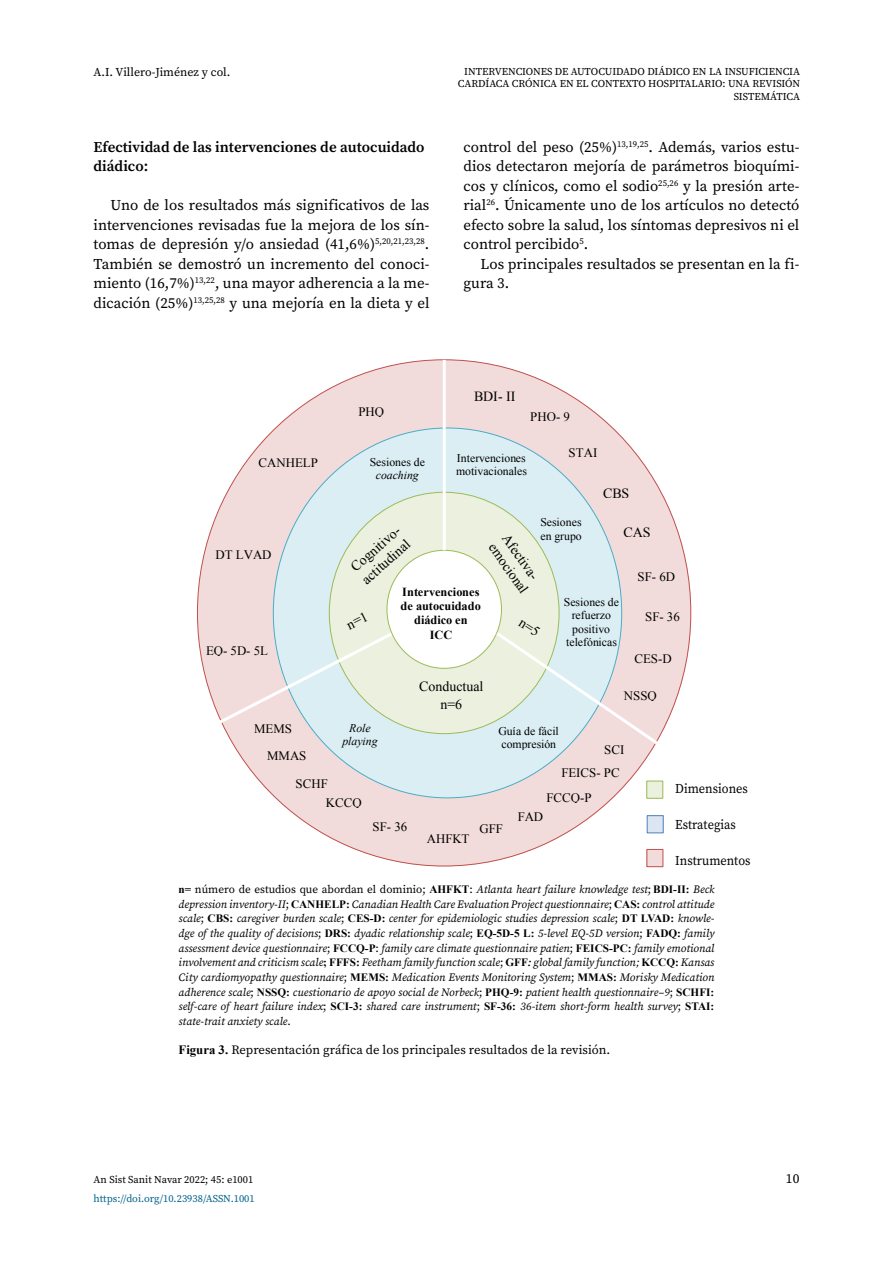
<style>
.page{position:relative;width:893px;height:1263px;background:#fff}
.page>*{position:absolute;margin:0;border:0;box-sizing:border-box;transform-origin:0 0}
.t1{font:15px/19.5px "Source Serif Variable";color:#000}
.t2{font:13.95px/16.2px "Times New Roman";color:#000}
.t3{font:13.5px "Source Serif Variable";color:#000;scale:.92 1}
.t4{font:13.5px "Source Serif Variable";color:#000}
.t5{font:12.9px/26.5px "Times New Roman";color:#000}
.t6{font:12.75px "Source Serif Variable";color:#000}
.t7{font:700 12.3px/14.2px "Times New Roman";color:#000;text-align:center}
.t8{font:12px "Source Serif Variable";color:#000}
.t9{font:11.7px/13.5px "Times New Roman";color:#000}
.t10{font:italic 11.7px/13.5px "Times New Roman";color:#000;text-align:center}
.t11{font:italic 11.25px/14.7px "Source Serif Variable";color:#000;text-align:justify}
.t12{font:10.5px/12.6px "Source Serif Variable";color:#000;text-align:right}
.t13{font:10.5px "Source Serif Variable";color:#00628b}
.s1{font-family:"Times New Roman";font-weight:700;font-style:normal}
.s2{font-style:normal}
.s3{font-family:"Times New Roman";font-weight:700}
</style>
<div class="page">
<div style="left:197px;top:360px;width:494px;height:506px;background:#f2dcdb;border-radius:50%"></div>
<div style="left:273px;top:428px;width:349px;height:370px;background:#dbeef4;border-radius:50%"></div>
<div style="left:329px;top:492px;width:230px;height:242px;background:#ebf1de;border-radius:50%"></div>
<div style="left:387px;top:550px;width:115px;height:118px;background:#fff;border-radius:50%"></div>
<hr style="left:443px;top:360px;width:3px;height:190px;background:#fff">
<img style="left:391px;top:585px;width:23px;height:74px">
<img style="left:453px;top:550px;width:44px;height:109px">
<img style="left:500px;top:508px;width:96px;height:76px">
<img style="left:377px;top:494px;width:76px;height:90px">
<img style="left:420px;top:491px;width:33px;height:8px">
<img style="left:477px;top:603px;width:16px;height:56px">
<img style="left:489px;top:584px;width:70px;height:65px">
<img style="left:328px;top:603px;width:3px;height:9px">
<img style="left:550px;top:595px;width:10px;height:24px">
<img style="left:528px;top:515px;width:76px;height:34px">
<img style="left:631px;top:765px;width:11px;height:12px">
<img style="left:690px;top:610px;width:2px;height:12px">
<img style="left:675px;top:689px;width:4px;height:12px">
<div style="left:647px;top:781px;width:16px;height:17px;background:#ebf1de"></div>
<div style="left:646px;top:781px;width:17px;height:18px;border:1px solid #9bbb59"></div>
<div style="left:647px;top:816px;width:16px;height:17px;background:#dce6f2"></div>
<div style="left:647px;top:815px;width:16px;height:18px;border:1px solid #4f81bd"></div>
<div style="left:647px;top:849px;width:16px;height:18px;background:#f2dcdb"></div>
<div style="left:647px;top:849px;width:16px;height:18px;border:1px solid #c0504d"></div>
<svg style="left:493px;top:619px;width:168px;height:128px"></svg>
<svg style="left:216px;top:612px;width:179px;height:114px"></svg>
<p class="t8" style="left:94px;top:64px;width:138px">A.I. Villero-Jiménez y col.</p>
<p class="t12" style="left:458px;top:65px;width:344px">INTERVENCIONES DE AUTOCUIDADO DIÁDICO EN LA INSUFICIENCIA<br>CARDÍACA CRÓNICA EN EL CONTEXTO HOSPITALARIO: UNA REVISIÓN<br>SISTEMÁTICA</p>
<h1 class="t1" style="left:94px;top:137px;width:332px">Efectividad de las intervenciones de autocuidado diádico:</h1>
<p class="t1" style="left:94px;top:195px;width:337px;text-align:justify;text-indent:17px">Uno de los resultados más significativos de las intervenciones revisadas fue la mejora de los sín&shy;tomas de depresión y/o ansiedad (41,6%)<sup>5,20,21,23,28</sup>.<br>También se demostró un incremento del conoci&shy;miento (16,7%)<sup>13,22</sup>, una mayor adherencia a la me&shy;dicación (25%)<sup>13,25,28</sup> y una mejoría en la dieta y el</p>
<p class="t1" style="left:463px;top:137px;width:337px;text-align:justify">control del peso (25%)<sup>13,19,25</sup>. Además, varios estu&shy;dios detectaron mejoría de parámetros bioquími&shy;cos y clínicos, como el sodio<sup>25,26</sup> y la presión arte&shy;rial<sup>26</sup>. Únicamente uno de los artículos no detectó efecto sobre la salud, los síntomas depresivos ni el control percibido<sup>5</sup>.</p>
<h1 class="t1" style="left:463px;top:254px;width:337px;text-indent:17px">Los principales resultados se presentan en la fi&shy;gura 3.</h1>
<p class="t5" style="left:259px;top:449px;width:61px">CANHELP</p>
<p class="t5" style="left:358px;top:398px;width:27px">PHQ</p>
<p class="t9" style="left:370px;top:455px;width:57px">Sesiones de</p>
<p class="t10" style="left:376px;top:468px;width:45px">coaching</p>
<p class="t2" style="left:474px;top:388px;width:43px">BDI- II</p>
<p class="t5" style="left:530px;top:403px;width:41px">PHQ- 9</p>
<p class="t5" style="left:569px;top:439px;width:30px">STAI</p>
<p class="t9" style="left:456px;top:451px;width:72px">Intervenciones motivacionales</p>
<p class="t5" style="left:216px;top:541px;width:58px">DT LVAD</p>
<p class="t5" style="left:206px;top:637px;width:64px">EQ- 5D- 5L</p>
<p class="t2" style="left:603px;top:485px;width:28px">CBS</p>
<p class="t2" style="left:623px;top:524px;width:29px">CAS</p>
<p class="t5" style="left:637px;top:563px;width:39px">SF- 6D</p>
<p class="t9" style="left:540px;top:515px;width:43px">Sesiones en grupo</p>
<p class="t2" style="left:347px;top:562px;width:65px;line-height:16.6px;rotate:-41deg">Cognitivo&shy;actitudinal</p>
<p class="t2" style="left:512px;top:530px;width:60px;rotate:55deg">Afectiva&shy;emocional</p>
<p class="t7" style="left:401px;top:585px;width:82px">Intervenciones de autocuidado diádico en<br>ICC</p>
<p class="t9" style="left:564px;top:595px;width:57px;text-align:center">Sesiones de refuerzo positivo telefónicas</p>
<p class="t5" style="left:645px;top:604px;width:36px">SF- 36</p>
<p class="t5" style="left:634px;top:645px;width:39px">CES-D</p>
<p class="t5" style="left:624px;top:683px;width:35px">NSSQ</p>
<p class="t2" style="left:419px;top:677px;width:66px;line-height:18.5px;text-align:center">Conductual n=6</p>
<p class="t10" style="left:342px;top:721px;width:37px">Role playing</p>
<p class="t5" style="left:267px;top:716px;width:41px;text-indent:-13px">MEMS<br>MMAS</p>
<p class="t5" style="left:326px;top:774px;width:37px;line-height:19px;text-indent:-30px">SCHF<br>KCCQ</p>
<p class="t9" style="left:498px;top:724px;width:62px">Guía de fácil compresión</p>
<p class="t5" style="left:604px;top:736px;width:22px">SCI</p>
<p class="t5" style="left:561px;top:759px;width:60px">FEICS- PC</p>
<p class="t5" style="left:546px;top:784px;width:46px">FCCQ-P</p>
<p class="t5" style="left:373px;top:813px;width:36px">SF- 36</p>
<p class="t5" style="left:427px;top:825px;width:44px">AHFKT</p>
<p class="t5" style="left:480px;top:815px;width:25px">GFF</p>
<p class="t5" style="left:518px;top:804px;width:27px">FAD</p>
<p class="t3" style="left:675px;top:779px;width:81px">Dimensiones</p>
<p class="t3" style="left:675px;top:815px;width:67px">Estrategias</p>
<p class="t3" style="left:675px;top:851px;width:83px">Instrumentos</p>
<p class="t11" style="left:179px;top:882px;width:537px"><span class="s1">n=</span> <span class="s2">número de estudios que abordan el dominio;</span> <span class="s1">AHFKT</span><span class="s2">:</span> Atlanta heart failure knowledge test<span class="s2">;</span> <span class="s1">BDI-II:</span> Beck depression inventory-II<span class="s2">;</span> <span class="s1">CANHELP:</span> Canadian Health Care Evaluation Project questionnaire<span class="s2">;</span> <span class="s1">CAS:</span> control attitude scale<span class="s2">;</span> <span class="s1">CBS:</span> caregiver burden scale<span class="s2">;</span> <span class="s1">CES-D:</span> center for epidemiologic studies depression scale<span class="s2">;</span> <span class="s1">DT LVAD:</span> knowle&shy;dge of the quality of decisions<span class="s2">;</span> <span class="s1">DRS:</span> dyadic relationship scale<span class="s2">;</span> <span class="s1">EQ-5D-5 L:</span> 5-level EQ-5D version<span class="s2">;</span> <span class="s1">FADQ:</span> family assessment device questionnaire<span class="s2">;</span> <span class="s1">FCCQ-P</span><span class="s2">:</span> family care climate questionnaire patien<span class="s2">;</span> <span class="s1">FEICS-PC:</span> family emotional involvement and criticism scale<span class="s1">; FFFS:</span> Feetham family function scale<span class="s2">;</span> <span class="s1">GFF</span><span class="s3">:</span> global family function; <span class="s1">KCCQ:</span> Kansas City cardiomyopathy questionnaire<span class="s2">;</span> <span class="s1">MEMS:</span> Medication Events Monitoring System<span class="s2">;</span> <span class="s1">MMAS:</span> Morisky Medication adherence scale<span class="s2">;</span> <span class="s1">NSSQ:</span> cuestionario de apoyo social de Norbeck<span class="s2">;</span> <span class="s1">PHQ-9:</span> patient health questionnaire–9<span class="s2">;</span> <span class="s1">SCHFI: </span>self-care of heart failure index<span class="s2">;</span> <span class="s1">SCI-3:</span> shared care instrument<span class="s2">;</span> <span class="s1">SF-36:</span> 36-item short-form health survey<span class="s2">;</span> <span class="s1">STAI: </span>state-trait anxiety scale<span class="s2">.</span></p>
<p class="t6" style="left:179px;top:1041px;width:433px"><span class="s3">Figura 3.</span> Representación gráfica de los principales resultados de la revisión.</p>
<p class="t12" style="left:94px;top:1173px;width:161px">An Sist Sanit Navar 2022; 45: e1001</p>
<p class="t4" style="left:786px;top:1170px;width:15px">10</p>
<p class="t13" style="left:94px;top:1191px;width:163px">https://doi.org/10.23938/ASSN.1001</p>
</div>
